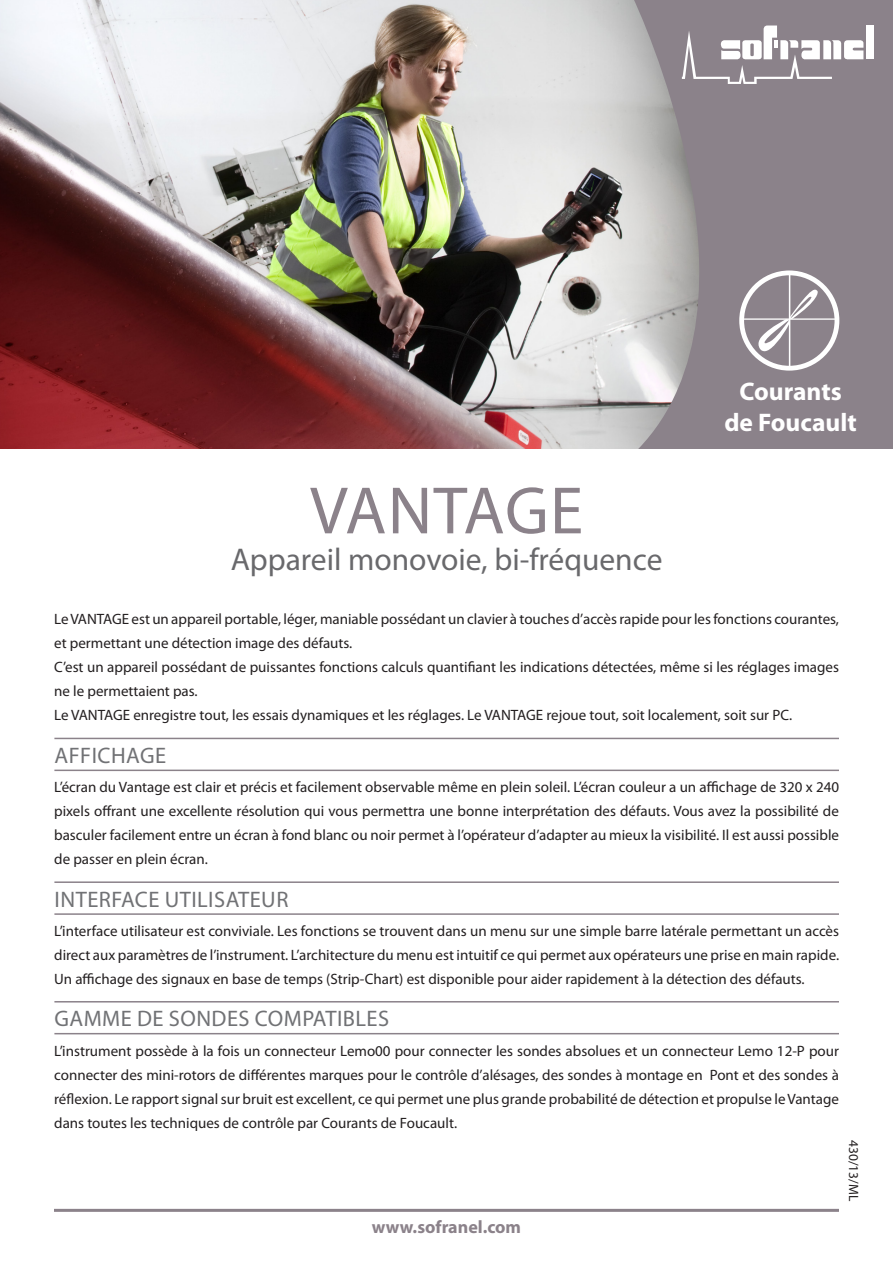
<style>
.page{position:relative;width:893px;height:1263px;background:#fff}
.page>*{position:absolute;margin:0;border:0;box-sizing:border-box;transform-origin:0 0}
.t1{font:67.5px "Myriad Pro";letter-spacing:.01em;color:#8b828a}
.t2{font:31.5px "Myriad Pro";color:#69696c}
.t3{font:700 25.5px "Myriad Pro";color:#fff}
.t4{font:22.5px "Myriad Pro";letter-spacing:.02em;color:#717275}
.t5{font:700 18px "Myriad Pro";color:#8b828a}
.t6{font:15px/24px "Myriad Pro";color:#231f20;text-align:justify}
.t7{font:13.5px "Myriad Pro";color:#231f20}
</style>
<div class="page">
<img style="left:0;top:0;width:634px;height:449px">
<svg style="left:634px;top:0;width:259px;height:449px;background:#968e94"></svg>
<div style="left:866px;top:26px;width:7px;height:33px;background:#fff"></div>
<svg style="left:682px;top:26px;width:181px;height:58px"></svg>
<hr style="left:54px;top:1209px;width:785px;height:3px;background:#8b828a">
<div style="left:739px;top:270px;width:100px;height:101px;border:5px solid #fff;border-radius:50%"></div>
<hr style="left:789px;top:271px;width:1px;height:99px;background:#fff">
<hr style="left:740px;top:318px;width:99px;height:2px;background:#fff">
<svg style="left:755px;top:286px;width:65px;height:69px;background:#9e979d"></svg>
<hr style="left:54px;top:738px;width:785px;height:1px;background:#8b828a">
<hr style="left:54px;top:770px;width:785px;height:1px;background:#8b828a">
<hr style="left:54px;top:881px;width:785px;height:2px;background:#8b828a">
<hr style="left:54px;top:913px;width:785px;height:2px;background:#8b828a">
<hr style="left:54px;top:1001px;width:785px;height:1px;background:#8b828a">
<hr style="left:54px;top:1033px;width:785px;height:1px;background:#8b828a">
<p class="t1" style="left:310px;top:469px;width:275px">VANTAGE</p>
<p class="t2" style="left:231px;top:540px;width:433px">Appareil monovoie, bi-fréquence</p>
<p class="t3" style="left:739px;top:375px;width:104px">Courants</p>
<p class="t3" style="left:724px;top:406px;width:134px">de Foucault</p>
<p class="t6" style="left:54px;top:606px;width:786px">Le VANTAGE est un appareil portable, léger, maniable possédant un clavier à touches d’accès rapide pour les fonctions courantes, et permettant une détection image des défauts.</p>
<p class="t6" style="left:54px;top:654px;width:786px">C’est un appareil possédant de puissantes fonctions calculs quantifiant les indications détectées, même si les réglages images ne le permettaient pas.</p>
<p class="t6" style="left:54px;top:702px;width:739px">Le VANTAGE enregistre tout, les essais dynamiques et les réglages. Le VANTAGE rejoue tout, soit localement, soit sur PC.</p>
<p class="t4" style="left:55px;top:741px;width:113px">AFFICHAGE</p>
<p class="t6" style="left:54px;top:774px;width:786px">L’écran du Vantage est clair et précis et facilement observable même en plein soleil. L’écran couleur a un affichage de 320 x 240 pixels offrant une excellente résolution qui vous permettra une bonne interprétation des défauts. Vous avez la possibilité de basculer facilement entre un écran à fond blanc ou noir permet à l’opérateur d’adapter au mieux la visibilité. Il est aussi possible de passer en plein écran.</p>
<p class="t4" style="left:55px;top:885px;width:235px">INTERFACE UTILISATEUR</p>
<p class="t6" style="left:54px;top:918px;width:786px">L’interface utilisateur est conviviale. Les fonctions se trouvent dans un menu sur une simple barre latérale permettant un accès direct aux paramètres de l’instrument. L’architecture du menu est intuitif ce qui permet aux opérateurs une prise en main rapide.<br>Un affichage des signaux en base de temps (Strip-Chart) est disponible pour aider rapidement à la détection des défauts.</p>
<p class="t4" style="left:55px;top:1005px;width:336px">GAMME DE SONDES COMPATIBLES</p>
<p class="t6" style="left:54px;top:1038px;width:786px">L’instrument possède à la fois un connecteur Lemo00 pour connecter les sondes absolues et un connecteur Lemo 12-P pour connecter des mini-rotors de différentes marques pour le contrôle d’alésages, des sondes à montage en Pont et des sondes à réflexion. Le rapport signal sur bruit est excellent, ce qui permet une plus grande probabilité de détection et propulse le Vantage dans toutes les techniques de contrôle par Courants de Foucault.</p>
<p class="t5" style="left:372px;top:1215px;width:151px">www.sofranel.com</p>
<p class="t7" style="left:862px;top:1140px;width:63px;rotate:90deg">430/13/ML</p>
</div>
